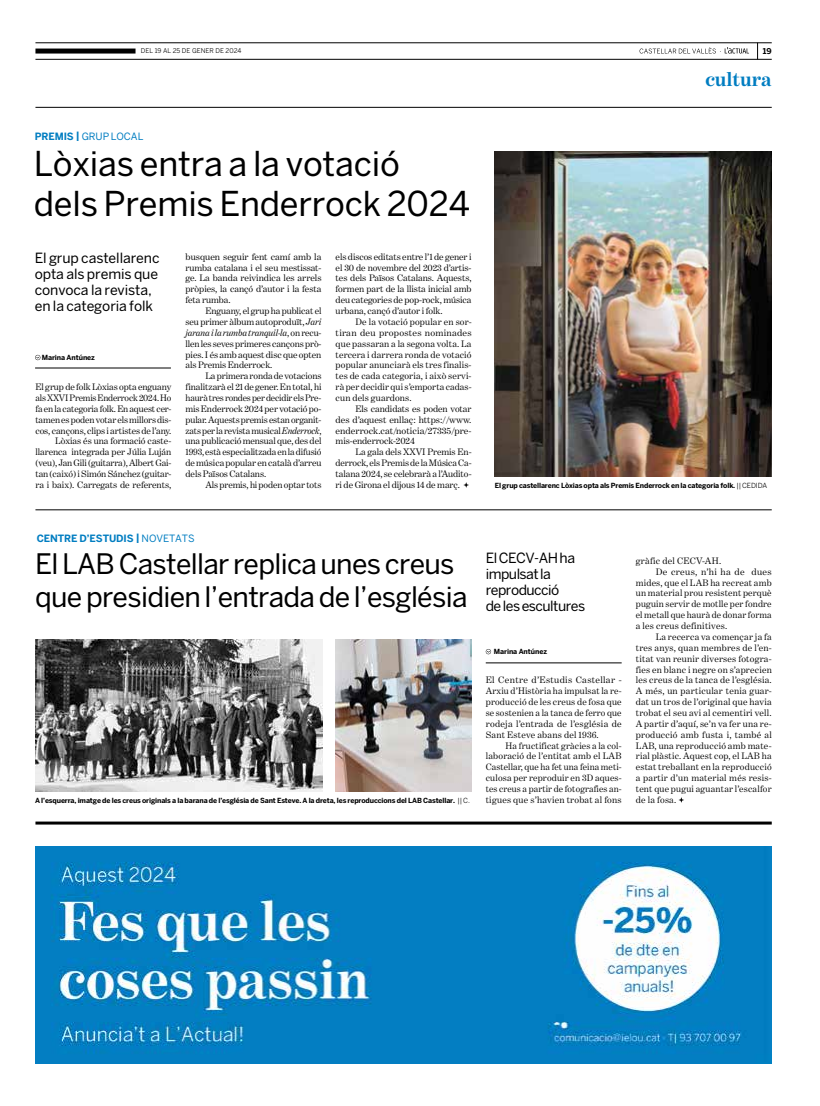
<style>
.page{position:relative;width:820px;height:1106px;background:#fff}
.page>*{position:absolute;margin:0;border:0;box-sizing:border-box;transform-origin:0 0}
.t1{font:34px/40px "Benton Sans";letter-spacing:-.005em;color:#000}
.t2{font:28px/33px "Benton Sans";letter-spacing:-.025em;color:#000}
.t3{font:700 20px "Benton Modern One";letter-spacing:-.005em;color:#007dc1}
.t4{font:14px/16px "Benton Sans";letter-spacing:-.005em;color:#000}
.t5{font:14px/16px "Benton Sans";letter-spacing:-.035em;color:#000}
.t6{font:700 10px "Benton Sans";letter-spacing:-.01em;color:#007dc1}
.t7{font:10px "Benton Sans";letter-spacing:-.005em;color:#007dc1}
.t8{font:9.5px/10.9px "Benton Modern One";letter-spacing:.005em;color:#000;text-align:justify}
.t9{font:9.5px "Benton Modern One";letter-spacing:.025em;color:#000}
.t10{font:9.5px "Benton Modern One";letter-spacing:.035em;color:#000}
.t11{font:700 8px "Benton Sans";color:#000}
.t12{font:700 7px "Benton Sans";letter-spacing:-.02em;color:#000}
.t13{font:6.5px "Benton Sans";letter-spacing:.005em;color:#000}
.s1{font-weight:700}
.s2{font-style:italic}
.s3{font-weight:400}
</style>
<div class="page">
<svg style="left:757px;top:44px;width:1px;height:15px"></svg>
<svg style="left:639px;top:47px;width:109px;height:7px"></svg>
<hr style="left:35px;top:107px;width:736px;height:1px;background:#000">
<hr style="left:35px;top:43px;width:736px;height:1px;background:#000">
<hr style="left:35px;top:59px;width:736px;height:1px;background:#000">
<div style="left:35px;top:49px;width:100px;height:5px;background:#000"></div>
<hr style="left:35px;top:821px;width:736px;height:3px;background:#000">
<hr style="left:35px;top:509px;width:736px;height:1px;background:#000">
<img style="left:494px;top:151px;width:277px;height:326px">
<svg style="left:463px;top:482px;width:6px;height:6px"></svg>
<svg style="left:35px;top:355px;width:5px;height:5px"></svg>
<hr style="left:35px;top:367px;width:136px;height:1px;background:#000">
<svg style="left:485px;top:649px;width:6px;height:5px"></svg>
<hr style="left:485px;top:662px;width:136px;height:1px;background:#000">
<svg style="left:678px;top:797px;width:6px;height:5px"></svg>
<img style="left:35px;top:640px;width:287px;height:152px">
<img style="left:335px;top:640px;width:136px;height:152px">
<img style="left:35px;top:846px;width:736px;height:217px">
<p class="t13" style="left:141px;top:47px;width:102px">DEL 19 AL 25 DE GENER DE 2024</p>
<p class="t11" style="left:762px;top:46px;width:10px">19</p>
<h3 class="t3" style="left:705px;top:68px;width:68px">cultura</h3>
<p class="t7" style="left:35px;top:131px;width:110px"><span class="s1">PREMIS |</span> GRUP LOCAL</p>
<h1 class="t1" style="left:34px;top:143px;width:437px">Lòxias entra a la votació dels Premis Enderrock 2024</h1>
<h3 class="t4" style="left:35px;top:249px;width:126px">El grup castellarenc opta als premis que convoca la revista, en la categoria folk</h3>
<p class="t8" style="left:185px;top:251px;width:137px">busquen seguir fent camí amb la rumba catalana i el seu mestissat&shy;ge. La banda reivindica les arrels pròpies, la cançó d’autor i la festa feta rumba.</p>
<p class="t8" style="left:185px;top:305px;width:137px;text-indent:20px">Enguany, el grup ha publicat el seu primer àlbum autoproduït, <span class="s2">Jari jarana i la rumba tranquil·la</span>, on recu&shy;llen les seves primeres cançons prò&shy;pies. I és amb aquest disc que opten als Premis Enderrock.</p>
<p class="t8" style="left:185px;top:370px;width:137px;text-indent:20px">La primera ronda de votacions finalitzarà el 21 de gener. En total, hi haurà tres rondes per decidir els Pre&shy;mis Enderrock 2024 per votació po&shy;pular. Aquests premis estan organit&shy;zats per la revista musical <span class="s2">Enderrock</span>, una publicació mensual que, des del 1993, està especialitzada en la difusió de música popular en català d’arreu dels Països Catalans.</p>
<p class="t8" style="left:205px;top:479px;width:117px">Als premis, hi poden optar tots</p>
<p class="t12" style="left:42px;top:353px;width:55px">Marina Antúnez</p>
<p class="t8" style="left:35px;top:381px;width:137px;text-align:right">El grup de folk Lòxias opta enguany als XXVI Premis Enderrock 2024. Ho fa en la categoria folk. En aquest cer&shy;tamen es poden votar els millors dis&shy;cos, cançons, clips i artistes de l’any.<br>Lòxias és una formació caste&shy;llarenca integrada per Júlia Luján (veu), Jan Gili (guitarra), Albert Gai&shy;tan (caixó) i Simón Sánchez (guitar&shy;ra i baix). Carregats de referents,</p>
<p class="t8" style="left:335px;top:251px;width:137px">els discos editats entre l’1 de gener i el 30 de novembre del 2023 d’artis&shy;tes dels Països Catalans. Aquests, formen part de la llista inicial amb deu categories de pop-rock, música urbana, cançó d’autor i folk.</p>
<p class="t8" style="left:335px;top:316px;width:137px;text-indent:20px">De la votació popular en sor&shy;tiran deu propostes nominades que passaran a la segona volta. La tercera i darrera ronda de votació popular anunciarà els tres finalis&shy;tes de cada categoria, i això servi&shy;rà per decidir qui s’emporta cadas&shy;cun dels guardons.</p>
<p class="t8" style="left:335px;top:403px;width:137px;text-indent:20px">Els candidats es poden votar des d’aquest enllaç: https://www. enderrock.cat/noticia/27335/pre&shy;mis-enderrock-2024</p>
<p class="t8" style="left:335px;top:446px;width:137px;text-indent:20px">La gala dels XXVI Premis En&shy;derrock, els Premis de la Música Ca&shy;talana 2024, se celebrarà a l’Audito&shy;ri de Girona el dijous 14 de març.</p>
<p class="t6" style="left:37px;top:532px;width:159px">CENTRE D’ESTUDIS | <span class="s3">NOVETATS</span></p>
<p class="t12" style="left:494px;top:481px;width:274px">El grup castellarenc Lòxias opta als Premis Enderrock en la categoria folk. <span class="s3">|| CEDIDA</span></p>
<h2 class="t2" style="left:35px;top:546px;width:434px">El LAB Castellar replica unes creus que presidien l’entrada de l’església</h2>
<h3 class="t5" style="left:485px;top:550px;width:101px">El CECV-AH ha impulsat la reproducció<br>de les escultures</h3>
<p class="t9" style="left:635px;top:555px;width:87px">gràfic del CECV-AH.</p>
<p class="t10" style="left:655px;top:566px;width:117px">De creus, n’hi ha de dues</p>
<p class="t8" style="left:635px;top:577px;width:137px">mides, que el LAB ha recreat amb</p>
<p class="t8" style="left:635px;top:588px;width:137px">un material prou resistent perquè</p>
<p class="t8" style="left:635px;top:598px;width:137px">puguin servir de motlle per fondre</p>
<p class="t8" style="left:635px;top:609px;width:137px">el metall que haurà de donar forma</p>
<p class="t9" style="left:635px;top:620px;width:93px">a les creus definitives.</p>
<p class="t8" style="left:655px;top:631px;width:117px">La recerca va començar ja fa</p>
<p class="t9" style="left:635px;top:642px;width:137px">tres anys, quan membres de l’en-</p>
<p class="t9" style="left:635px;top:653px;width:137px">titat van reunir diverses fotogra-</p>
<p class="t8" style="left:635px;top:663px;width:137px">fies en blanc i negre on s’aprecien</p>
<p class="t9" style="left:635px;top:675px;width:137px">les creus de la tanca de l’església.</p>
<p class="t9" style="left:635px;top:685px;width:137px">A més, un particular tenia guar-</p>
<p class="t9" style="left:635px;top:696px;width:137px">dat un tros de l’original que havia</p>
<p class="t9" style="left:635px;top:707px;width:137px">trobat el seu avi al cementiri vell.</p>
<p class="t8" style="left:635px;top:718px;width:137px">A partir d’aquí, se’n va fer una re-</p>
<p class="t9" style="left:635px;top:729px;width:137px">producció amb fusta i, també al</p>
<p class="t8" style="left:635px;top:739px;width:137px">LAB, una reproducció amb mate-</p>
<p class="t8" style="left:635px;top:750px;width:137px">rial plàstic. Aquest cop, el LAB ha</p>
<p class="t8" style="left:635px;top:761px;width:137px">estat treballant en la reproducció</p>
<p class="t9" style="left:635px;top:772px;width:137px">a partir d’un material més resis-</p>
<p class="t8" style="left:635px;top:783px;width:137px">tent que pugui aguantar l’escalfor</p>
<p class="t12" style="left:493px;top:647px;width:55px">Marina Antúnez</p>
<p class="t8" style="left:485px;top:674px;width:137px">El Centre d’Estudis Castellar - Arxiu d’Història ha impulsat la re&shy;producció de les creus de fosa que se sostenien a la tanca de ferro que rodeja l’entrada de l’església de Sant Esteve abans del 1936.</p>
<p class="t8" style="left:485px;top:739px;width:137px;text-indent:20px">Ha fructificat gràcies a la col· laboració de l’entitat amb el LAB Castellar, que ha fet una feina meti&shy;culosa per reproduir en 3D aques&shy;tes creus a partir de fotografies an&shy;tigues que s’havien trobat al fons</p>
<p class="t12" style="left:35px;top:796px;width:436px">A l’esquerra, imatge de les creus originals a la barana de l’església de Sant Esteve. A la dreta, les reproduccions del LAB Castellar. <span class="s3">|| C.</span></p>
<p class="t8" style="left:635px;top:794px;width:42px">de la fosa.</p>
</div>
